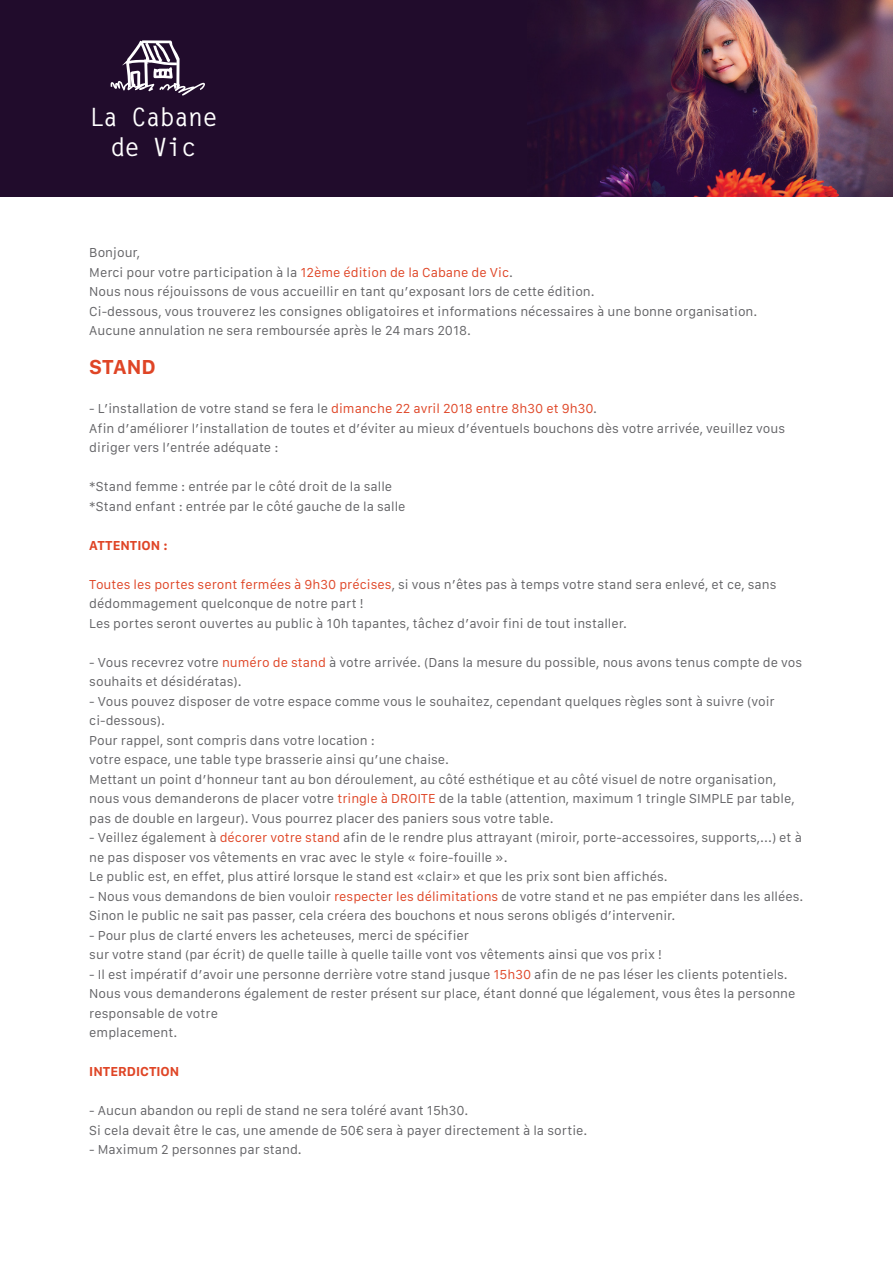
<style>
.page{position:relative;width:893px;height:1263px;background:#fff}
.page>*{position:absolute;margin:0;border:0;box-sizing:border-box;transform-origin:0 0}
.t1{font:700 25.35px "Letter Gothic Std";letter-spacing:-.04em;color:#fff}
.t2{font:700 21px "San Francisco Text";color:#df4526}
.t3{font:13.5px/19.5px "San Francisco Text";color:#636366}
.t4{font:700 13.5px "San Francisco Text";color:#df4526}
.s1{color:#df4526}
</style>
<div class="page">
<div style="left:0;top:0;width:893px;height:196px;background:#210c2c"></div>
<img style="left:528px;top:0;width:365px;height:196px">
<svg style="left:111px;top:40px;width:94px;height:56px"></svg>
<p class="t1" style="left:89px;top:101px;width:130px">La Cabane</p>
<p class="t1" style="left:110px;top:132px;width:87px">de Vic</p>
<p class="t3" style="left:89px;top:243px;width:52px">Bonjour,</p>
<p class="t3" style="left:89px;top:262px;width:425px">Merci pour votre participation à la <span class="s1">12ème édition de la Cabane de Vic</span>.</p>
<p class="t3" style="left:89px;top:282px;width:507px">Nous nous réjouissons de vous accueillir en tant qu’exposant lors de cette édition.</p>
<p class="t3" style="left:89px;top:301px;width:670px">Ci-dessous, vous trouverez les consignes obligatoires et informations nécessaires à une bonne organisation.</p>
<p class="t3" style="left:89px;top:321px;width:383px">Aucune annulation ne sera remboursée après le 24 mars 2018.</p>
<p class="t2" style="left:89px;top:354px;width:68px">STAND</p>
<p class="t3" style="left:89px;top:399px;width:509px">- L’installation de votre stand se fera le <span class="s1">dimanche 22 avril 2018 entre 8h30 et 9h30</span>.</p>
<p class="t3" style="left:89px;top:418px;width:697px">Afin d’améliorer l’installation de toutes et d’éviter au mieux d’éventuels bouchons dès votre arrivée, veuillez vous diriger vers l’entrée adéquate :</p>
<p class="t3" style="left:89px;top:477px;width:304px">*Stand femme : entrée par le côté droit de la salle</p>
<p class="t3" style="left:89px;top:496px;width:318px">*Stand enfant : entrée par le côté gauche de la salle</p>
<p class="t4" style="left:89px;top:537px;width:80px">ATTENTION :</p>
<p class="t3" style="left:89px;top:574px;width:689px"><span class="s1">Toutes les portes seront fermées à 9h30 précises</span>, si vous n’êtes pas à temps votre stand sera enlevé, et ce, sans dédommagement quelconque de notre part !</p>
<p class="t3" style="left:89px;top:613px;width:539px">Les portes seront ouvertes au public à 10h tapantes, tâchez d’avoir fini de tout installer.</p>
<p class="t3" style="left:89px;top:652px;width:714px">- Vous recevrez votre <span class="s1">numéro de stand</span> à votre arrivée. (Dans la mesure du possible, nous avons tenus compte de vos souhaits et désidératas).</p>
<p class="t3" style="left:89px;top:691px;width:687px">- Vous pouvez disposer de votre espace comme vous le souhaitez, cependant quelques règles sont à suivre (voir ci-dessous).</p>
<p class="t3" style="left:89px;top:730px;width:287px">Pour rappel, sont compris dans votre location :</p>
<p class="t3" style="left:89px;top:750px;width:361px">votre espace, une table type brasserie ainsi qu’une chaise.</p>
<p class="t3" style="left:89px;top:769px;width:707px">Mettant un point d’honneur tant au bon déroulement, au côté esthétique et au côté visuel de notre organisation, nous vous demanderons de placer votre <span class="s1">tringle à DROITE</span> de la table (attention, maximum 1 tringle SIMPLE par table, pas de double en largeur). Vous pourrez placer des paniers sous votre table.</p>
<p class="t3" style="left:89px;top:828px;width:714px">- Veillez également à <span class="s1">décorer votre stand</span> afin de le rendre plus attrayant (miroir, porte-accessoires, supports,...) et à ne pas disposer vos vêtements en vrac avec le style « foire-fouille ».</p>
<p class="t3" style="left:89px;top:867px;width:580px">Le public est, en effet, plus attiré lorsque le stand est «clair» et que les prix sont bien affichés.</p>
<p class="t3" style="left:89px;top:886px;width:716px">- Nous vous demandons de bien vouloir <span class="s1">respecter les délimitations</span> de votre stand et ne pas empiéter dans les allées.<br>Sinon le public ne sait pas passer, cela créera des bouchons et nous serons obligés d’intervenir.</p>
<p class="t3" style="left:89px;top:925px;width:381px">- Pour plus de clarté envers les acheteuses, merci de spécifier</p>
<p class="t3" style="left:89px;top:945px;width:574px">sur votre stand (par écrit) de quelle taille à quelle taille vont vos vêtements ainsi que vos prix !</p>
<p class="t3" style="left:89px;top:964px;width:708px">- Il est impératif d’avoir une personne derrière votre stand jusque <span class="s1">15h30</span> afin de ne pas léser les clients potentiels.<br>Nous vous demanderons également de rester présent sur place, étant donné que légalement, vous êtes la personne responsable de votre</p>
<p class="t3" style="left:89px;top:1023px;width:90px">emplacement.</p>
<p class="t4" style="left:89px;top:1063px;width:92px">INTERDICTION</p>
<p class="t3" style="left:89px;top:1101px;width:380px">- Aucun abandon ou repli de stand ne sera toléré avant 15h30.</p>
<p class="t3" style="left:89px;top:1120px;width:500px">Si cela devait être le cas, une amende de 50€ sera à payer directement à la sortie.</p>
<p class="t3" style="left:89px;top:1140px;width:214px">- Maximum 2 personnes par stand.</p>
</div>
